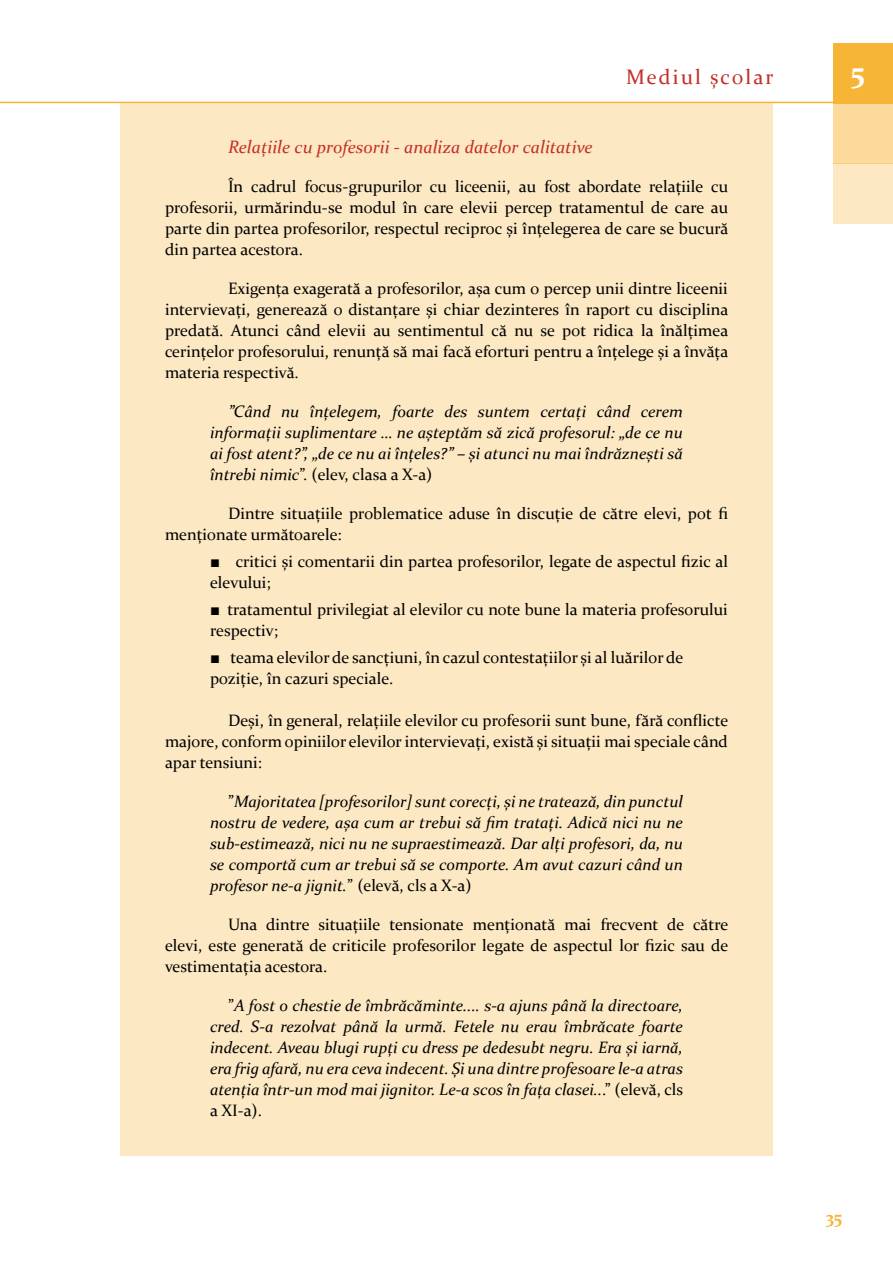
<style>
.page{position:relative;width:893px;height:1263px;background:#fff}
.page>*{position:absolute;margin:0;border:0;box-sizing:border-box;transform-origin:0 0}
.t1{font:700 30px "Constantia";color:#fff}
.t2{font:21px "Constantia";letter-spacing:.1em;color:#c32f27}
.t3{font:italic 18px "Constantia";color:#c42f27}
.t4{font:700 18px "Constantia";color:#f7b538}
.t5{font:16.5px/21px "Constantia";color:#000;text-align:justify}
.t6{font:italic 16.5px/21px "Constantia";color:#000;text-align:justify}
.s1{font-style:normal}
.s2{font-family:"Arial";font-weight:700}
</style>
<div class="page">
<div style="left:833px;top:43px;width:60px;height:60px;background:#f7b538"></div>
<div style="left:833px;top:103px;width:60px;height:60px;background:#fbda9b"></div>
<div style="left:833px;top:163px;width:60px;height:60px;background:#fce8c3"></div>
<hr style="left:0;top:102px;width:893px;height:1px;background:#f7b538">
<div style="left:120px;top:103px;width:653px;height:1053px;background:#fce8c3"></div>
<p class="t2" style="left:626px;top:62px;width:149px">Mediul școlar</p>
<p class="t3" style="left:228px;top:134px;width:366px">Relațiile cu profesorii - analiza datelor calitative</p>
<p class="t5" style="left:165px;top:175px;width:565px;text-indent:63px">În cadrul focus-grupurilor cu liceenii, au fost abordate relațiile cu profesorii, urmărindu-se modul în care elevii percep tratamentul de care au parte din partea profesorilor, respectul reciproc și înțelegerea de care se bucură din partea acestora.</p>
<p class="t5" style="left:165px;top:277px;width:565px;text-indent:63px">Exigența exagerată a profesorilor, așa cum o percep unii dintre liceenii intervievați, generează o distanțare și chiar dezinteres în raport cu disciplina predată. Atunci când elevii au sentimentul că nu se pot ridica la înălțimea cerințelor profesorului, renunță să mai facă eforturi pentru a înțelege și a învăța materia respectivă.</p>
<p class="t6" style="left:210px;top:400px;width:474px;text-indent:18px">”Când nu înțelegem, foarte des suntem certați când cerem informații suplimentare … ne așteptăm să zică profesorul: „de ce nu ai fost atent?”, „de ce nu ai înțeles?” – și atunci nu mai îndrăznești să întrebi nimic<span class="s1">”. (elev, clasa a X-a)</span></p>
<p class="t5" style="left:165px;top:502px;width:564px;text-indent:63px">Dintre situațiile problematice aduse în discuție de către elevi, pot fi menționate următoarele:</p>
<p class="t5" style="left:210px;top:550px;width:519px"><span class="s2">■</span> critici și comentarii din partea profesorilor, legate de aspectul fizic al elevului;</p>
<p class="t5" style="left:210px;top:598px;width:519px"><span class="s2">■</span> tratamentul privilegiat al elevilor cu note bune la materia profesorului respectiv;</p>
<p class="t5" style="left:210px;top:646px;width:475px"><span class="s2">■</span> teama elevilor de sancțiuni, în cazul contestațiilor și al luărilor de poziție, în cazuri speciale.</p>
<p class="t5" style="left:165px;top:709px;width:565px;text-indent:63px">Deși, în general, relațiile elevilor cu profesorii sunt bune, fără conflicte majore, conform opiniilor elevilor intervievați, există și situații mai speciale când apar tensiuni:</p>
<p class="t6" style="left:210px;top:790px;width:474px;text-indent:18px"><span class="s1">”</span>Majoritatea [profesorilor] sunt corecți, și ne tratează, din punctul nostru de vedere, așa cum ar trebui să fim tratați. Adică nici nu ne sub-estimează, nici nu ne supraestimează. Dar alți profesori, da, nu se comportă cum ar trebui să se comporte. Am avut cazuri când un profesor ne-a jignit.<span class="s1">” (elevă, cls a X-a)</span></p>
<p class="t5" style="left:165px;top:913px;width:565px;text-indent:63px">Una dintre situațiile tensionate menționată mai frecvent de către elevi, este generată de criticile profesorilor legate de aspectul lor fizic sau de vestimentația acestora.</p>
<p class="t6" style="left:210px;top:994px;width:475px;text-indent:18px"><span class="s1">”</span>A fost o chestie de îmbrăcăminte.... s-a ajuns până la directoare, cred. S-a rezolvat până la urmă. Fetele nu erau îmbrăcate foarte indecent. Aveau blugi rupți cu dress pe dedesubt negru. Era și iarnă, era frig afară, nu era ceva indecent. Și una dintre profesoare le-a atras atenția într-un mod mai jignitor. Le-a scos în fața clasei..<span class="s1">.” (elevă, cls a XI-a).</span></p>
<h1 class="t1" style="left:851px;top:51px;width:16px">5</h1>
<p class="t4" style="left:826px;top:1204px;width:18px">35</p>
</div>
